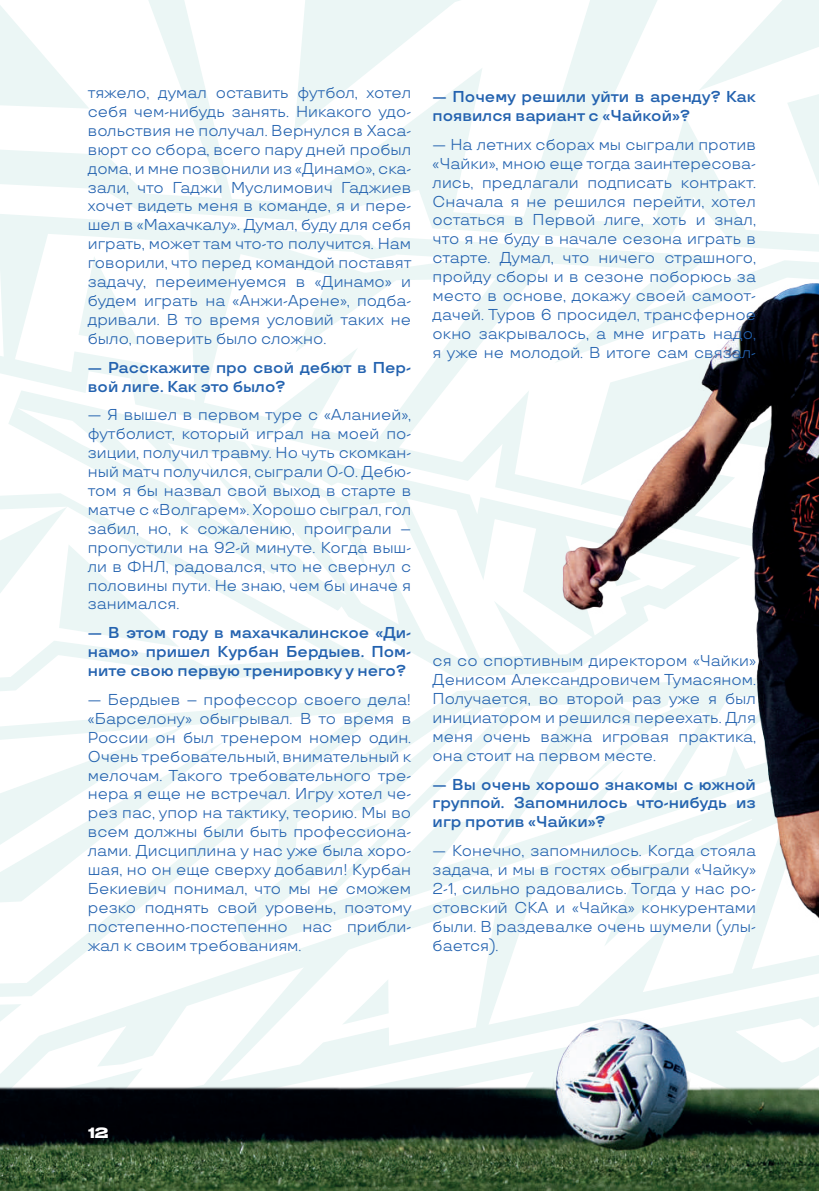
<style>
.page{position:relative;width:819px;height:1191px;background:#fff}
.page>*{position:absolute;margin:0;border:0;box-sizing:border-box;transform-origin:0 0}
.t1{font:15.75px/18.9px "TT Travels";color:#2362af;text-align:justify}
.t2{font:600 15.75px/18.9px "TT Travels";color:#2362af}
.t3{font:500 14px "Druk Wide Cyr";color:#fff}
</style>
<div class="page">
<svg style="left:0;top:0;width:819px;height:89px"></svg>
<img style="left:0;top:89px;width:819px;height:1102px">
<p class="t1" style="left:88px;top:83px;width:325px">тяжело, думал оставить футбол, хотел себя чем-нибудь занять. Никакого удо&shy;вольствия не получал. Вернулся в Хаса&shy;вюрт со сбора, всего пару дней пробыл дома, и мне позвонили из «Динамо», ска&shy;зали, что Гаджи Муслимович Гаджиев хочет видеть меня в команде, я и пере&shy;шел в «Махачкалу». Думал, буду для себя играть, может там что-то получится. Нам говорили, что перед командой поставят задачу, переименуемся в «Динамо» и будем играть на «Анжи-Арене», подба&shy;дривали. В то время условий таких не было, поверить было сложно.</p>
<p class="t2" style="left:88px;top:358px;width:325px">— Расскажите про свой дебют в Пер&shy;вой лиге. Как это было?</p>
<p class="t1" style="left:88px;top:405px;width:325px">— Я вышел в первом туре с «Аланией», футболист, который играл на моей по&shy;зиции, получил травму. Но чуть скомкан&shy;ный матч получился, сыграли 0-0. Дебю&shy;том я бы назвал свой выход в старте в матче с «Волгарем». Хорошо сыграл, гол забил, но, к сожалению, проиграли – пропустили на 92-й минуте. Когда выш&shy;ли в ФНЛ, радовался, что не свернул с половины пути. Не знаю, чем бы иначе я занимался.</p>
<p class="t2" style="left:88px;top:623px;width:325px;text-align:justify">— В этом году в махачкалинское «Ди&shy;намо» пришел Курбан Бердыев. Пом&shy;ните свою первую тренировку у него?</p>
<p class="t1" style="left:88px;top:690px;width:325px">— Бердыев – профессор своего дела! «Барселону» обыгрывал. В то время в России он был тренером номер один.<br>Очень требовательный, внимательный к мелочам. Такого требовательного тре&shy;нера я еще не встречал. Игру хотел че&shy;рез пас, упор на тактику, теорию. Мы во всем должны были быть профессиона&shy;лами. Дисциплина у нас уже была хоро&shy;шая, но он еще сверху добавил! Курбан Бекиевич понимал, что мы не сможем резко поднять свой уровень, поэтому постепенно-постепенно нас прибли&shy;жал к своим требованиям.</p>
<p class="t2" style="left:432px;top:87px;width:325px">— Почему решили уйти в аренду? Как появился вариант с «Чайкой»?</p>
<p class="t1" style="left:432px;top:135px;width:325px">— На летних сборах мы сыграли против «Чайки», мною еще тогда заинтересова&shy;лись, предлагали подписать контракт.<br>Сначала я не решился перейти, хотел остаться в Первой лиге, хоть и знал, что я не буду в начале сезона играть в старте. Думал, что ничего страшного, пройду сборы и в сезоне поборюсь за место в основе, докажу своей самоот&shy;дачей. Туров 6 просидел, трансферное окно закрывалось, а мне играть надо, я уже не молодой. В итоге сам связал-</p>
<p class="t1" style="left:432px;top:651px;width:325px">ся со спортивным директором «Чайки» Денисом Александровичем Тумасяном.<br>Получается, во второй раз уже я был инициатором и решился переехать. Для меня очень важна игровая практика, она стоит на первом месте.</p>
<p class="t2" style="left:432px;top:775px;width:325px;text-align:justify">— Вы очень хорошо знакомы с южной группой. Запомнилось что-нибудь из игр против «Чайки»?</p>
<p class="t1" style="left:432px;top:841px;width:325px">— Конечно, запомнилось. Когда стояла задача, и мы в гостях обыграли «Чайку» 2-1, сильно радовались. Тогда у нас ро&shy;стовский СКА и «Чайка» конкурентами были. В раздевалке очень шумели (улы&shy;бается).</p>
<p class="t3" style="left:88px;top:1121px;width:22px">12</p>
</div>
